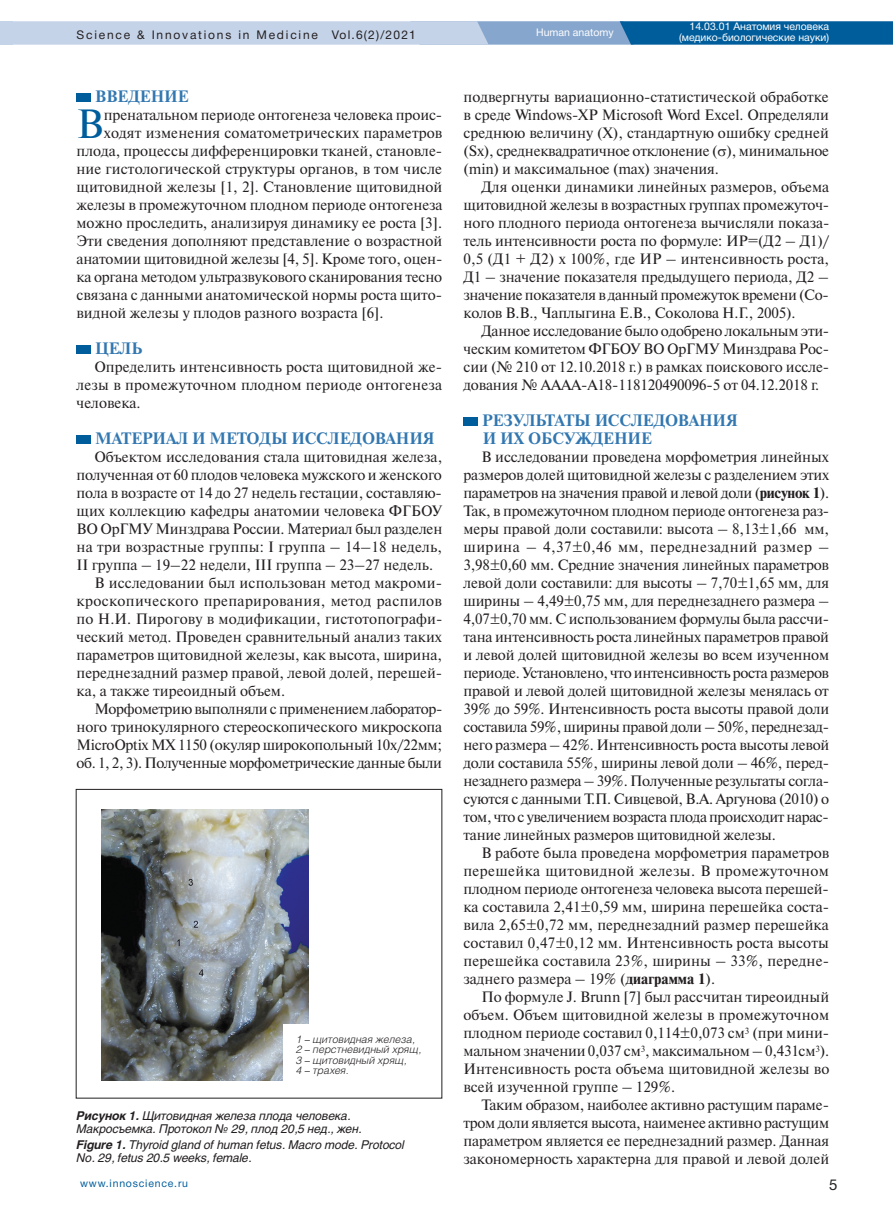
<style>
.page{position:relative;width:893px;height:1225px;background:#fff}
.page>*{position:absolute;margin:0;border:0;box-sizing:border-box;transform-origin:0 0}
.t1{font:40.65px "Newton C";color:#005d9c}
.t2{font:700 16.5px/18px "Newton C";color:#3277b0}
.t3{font:15px/18px "Newton C";color:#231f20;text-align:justify}
.t4{font:15px "Newton C";letter-spacing:-.025em;color:#231f20}
.t5{font:15px "Newton C";letter-spacing:-.02em;color:#231f20}
.t6{font:15px "Newton C";letter-spacing:.025em;color:#231f20}
.t7{font:15px "Helvetica Neue Cyr";color:#231f20}
.t8{font:italic 12px/13.5px "Helios C";letter-spacing:-.01em;color:#231f20}
.t9{font:12px "Helvetica Neue Cyr";letter-spacing:.15em;color:#231f20}
.t10{font:italic 10.5px/10.5px "Helios Light C";color:#231f20}
.t11{font:10.5px/10.5px "Helvetica Neue Cyr";color:#fff;text-align:right}
.t12{font:10.5px "Helvetica Neue Cyr";letter-spacing:.075em;color:#005d9c}
.s1{font-weight:700}
</style>
<div class="page">
<svg style="left:12px;top:21px;width:881px;height:24px;background:#82a9cd"></svg>
<div style="left:0;top:21px;width:12px;height:24px;background:#c5d3e8"></div>
<div style="left:77px;top:94px;width:14px;height:8px;background:#005d9c"></div>
<div style="left:77px;top:346px;width:14px;height:8px;background:#005d9c"></div>
<div style="left:77px;top:436px;width:14px;height:8px;background:#005d9c"></div>
<div style="left:463px;top:418px;width:15px;height:8px;background:#005d9c"></div>
<img style="left:101px;top:809px;width:208px;height:271px">
<div style="left:283px;top:1023px;width:139px;height:62px;background:#fff"></div>
<p class="t9" style="left:77px;top:28px;width:341px">Science &amp; Innovations in Medicine Vol.6(2)/2021</p>
<p class="t11" style="left:536px;top:27px;width:79px">Human anatomy</p>
<p class="t11" style="left:679px;top:21px;width:151px">14.03.01 Анатомия человека (медико-биологические науки)</p>
<p class="t2" style="left:95px;top:87px;width:95px">ВВЕДЕНИЕ</p>
<h1 class="t1" style="left:77px;top:102px;width:29px">В</h1>
<p class="t3" style="left:104px;top:106px;width:340px">пренатальном периоде онтогенеза человека проис-</p>
<p class="t3" style="left:104px;top:124px;width:340px">ходят изменения соматометрических параметров</p>
<p class="t3" style="left:77px;top:142px;width:367px">плода, процессы дифференцировки тканей, становле-</p>
<p class="t3" style="left:77px;top:160px;width:367px">ние гистологической структуры органов, в том числе</p>
<p class="t3" style="left:77px;top:178px;width:367px">щитовидной железы [1, 2]. Становление щитовидной</p>
<p class="t3" style="left:77px;top:196px;width:367px">железы в промежуточном плодном периоде онтогенеза</p>
<p class="t3" style="left:77px;top:214px;width:367px">можно проследить, анализируя динамику ее роста [3].</p>
<p class="t3" style="left:77px;top:232px;width:367px">Эти сведения дополняют представление о возрастной</p>
<p class="t3" style="left:77px;top:250px;width:367px">анатомии щитовидной железы [4, 5]. Кроме того, оцен-</p>
<p class="t3" style="left:77px;top:268px;width:367px">ка органа методом ультразвукового сканирования тесно</p>
<p class="t3" style="left:77px;top:286px;width:367px">связана с данными анатомической нормы роста щито-</p>
<p class="t3" style="left:77px;top:304px;width:309px">видной железы у плодов разного возраста [6].</p>
<p class="t2" style="left:95px;top:339px;width:49px">ЦЕЛЬ</p>
<p class="t3" style="left:77px;top:358px;width:367px;text-indent:18px">Определить интенсивность роста щитовидной же&shy;лезы в промежуточном плодном периоде онтогенеза человека.</p>
<p class="t2" style="left:95px;top:429px;width:341px">МАТЕРИАЛ И МЕТОДЫ ИССЛЕДОВАНИЯ</p>
<p class="t3" style="left:94px;top:448px;width:349px">Объектом исследования стала щитовидная железа,</p>
<p class="t3" style="left:77px;top:466px;width:367px">полученная от 60 плодов человека мужского и женского</p>
<p class="t3" style="left:77px;top:484px;width:367px">пола в возрасте от 14 до 27 недель гестации, составляю-</p>
<p class="t3" style="left:77px;top:502px;width:367px">щих коллекцию кафедры анатомии человека ФГБОУ</p>
<p class="t3" style="left:77px;top:520px;width:367px">ВО ОрГМУ Минздрава России. Материал был разделен</p>
<p class="t3" style="left:77px;top:538px;width:367px">на три возрастные группы: I группа – 14–18 недель,</p>
<p class="t3" style="left:77px;top:556px;width:358px">II группа – 19–22 недели, III группа – 23–27 недель.</p>
<p class="t3" style="left:94px;top:574px;width:349px">В исследовании был использован метод макроми-</p>
<p class="t6" style="left:77px;top:593px;width:367px">кроскопического препарирования, метод распилов</p>
<p class="t3" style="left:77px;top:610px;width:367px">по Н.И. Пирогову в модификации, гистотопографи-</p>
<p class="t3" style="left:77px;top:628px;width:367px">ческий метод. Проведен сравнительный анализ таких</p>
<p class="t3" style="left:77px;top:646px;width:367px">параметров щитовидной железы, как высота, ширина,</p>
<p class="t3" style="left:77px;top:664px;width:367px">переднезадний размер правой, левой долей, перешей-</p>
<p class="t3" style="left:77px;top:682px;width:210px">ка, а также тиреоидный объем.</p>
<p class="t4" style="left:94px;top:701px;width:349px">Морфометрию выполняли с применением лаборатор-</p>
<p class="t3" style="left:77px;top:718px;width:367px">ного тринокулярного стереоскопического микроскопа</p>
<p class="t5" style="left:77px;top:737px;width:367px">MicroOptix MX 1150 (окуляр широкопольный 10х/22мм;</p>
<p class="t4" style="left:77px;top:755px;width:367px">об. 1, 2, 3). Полученные морфометрические данные были</p>
<p class="t10" style="left:296px;top:1033px;width:127px">1 – щитовидная железа,<br>2 – перстневидный хрящ,<br>3 – щитовидный хрящ,<br>4 – трахея.</p>
<p class="t8" style="left:77px;top:1108px;width:287px"><span class="s1">Рисунок 1.</span> Щитовидная железа плода человека.<br>Макросъемка. Протокол № 29, плод 20,5 нед., жен.</p>
<p class="t8" style="left:77px;top:1137px;width:330px"><span class="s1">Figure 1.</span> Thyroid gland of human fetus. Macro mode. Protocol<br>No. 29, fetus 20.5 weeks, female.</p>
<p class="t3" style="left:463px;top:88px;width:367px">подвергнуты вариационно-статистической обработке в среде Windows-XP Microsoft Word Exсel. Определяли среднюю величину (X), стандартную ошибку средней (Sx), среднеквадратичное отклонение ( ), минимальное (min) и максимальное (max) значения.</p>
<p class="t3" style="left:463px;top:178px;width:367px;text-indent:18px">Для оценки динамики линейных размеров, объема щитовидной железы в возрастных группах промежуточ&shy;ного плодного периода онтогенеза вычисляли показа&shy;тель интенсивности роста по формуле: ИР=(Д2 – Д1)/ 0,5 (Д1 + Д2) х 100%, где ИР – интенсивность роста, Д1 – значение показателя предыдущего периода, Д2 – значение показателя в данный промежуток времени (Со&shy;колов В.В., Чаплыгина Е.В., Соколова Н.Г., 2005).</p>
<p class="t3" style="left:463px;top:322px;width:367px;text-indent:18px">Данное исследование было одобрено локальным эти&shy;ческим комитетом ФГБОУ ВО ОрГМУ Минздрава Рос&shy;сии (№ 210 от 12.10.2018 г.) в рамках поискового иссле&shy;дования № АААА-А18-118120490096-5 от 04.12.2018 г.</p>
<p class="t2" style="left:482px;top:411px;width:257px">РЕЗУЛЬТАТЫ ИССЛЕДОВАНИЯ<br>И ИХ ОБСУЖДЕНИЕ</p>
<p class="t3" style="left:463px;top:448px;width:367px;text-indent:18px">В исследовании проведена морфометрия линейных размеров долей щитовидной железы с разделением этих параметров на значения правой и левой доли (<span class="s1">рисунок 1</span>).<br>Так, в промежуточном плодном периоде онтогенеза раз&shy;меры правой доли составили: высота – 8,13±1,66 мм, ширина – 4,37±0,46 мм, переднезадний размер – 3,98±0,60 мм. Средние значения линейных параметров левой доли составили: для высоты – 7,70±1,65 мм, для ширины – 4,49±0,75 мм, для переднезаднего размера – 4,07±0,70 мм. С использованием формулы была рассчи&shy;тана интенсивность роста линейных параметров правой и левой долей щитовидной железы во всем изученном периоде. Установлено, что интенсивность роста размеров правой и левой долей щитовидной железы менялась от 39% до 59%. Интенсивность роста высоты правой доли составила 59%, ширины правой доли – 50%, переднезад&shy;него размера – 42%. Интенсивность роста высоты левой доли составила 55%, ширины левой доли – 46%, перед&shy;незаднего размера – 39%. Полученные результаты согла&shy;суются с данными Т.П. Сивцевой, В.А. Аргунова (2010) о том, что с увеличением возраста плода происходит нарас&shy;тание линейных размеров щитовидной железы.</p>
<p class="t3" style="left:463px;top:844px;width:367px;text-indent:18px">В работе была проведена морфометрия параметров перешейка щитовидной железы. В промежуточном плодном периоде онтогенеза человека высота перешей&shy;ка составила 2,41±0,59 мм, ширина перешейка соста&shy;вила 2,65±0,72 мм, переднезадний размер перешейка составил 0,47±0,12 мм. Интенсивность роста высоты перешейка составила 23%, ширины – 33%, передне&shy;заднего размера – 19% (<span class="s1">диаграмма 1</span>).</p>
<p class="t3" style="left:463px;top:988px;width:367px;text-indent:18px">По формуле J. Brunn [7] был рассчитан тиреоидный объем. Объем щитовидной железы в промежуточном плодном периоде составил 0,114±0,073 см<sup>3</sup> (при мини&shy;мальном значении 0,037 см<sup>3</sup>, максимальном – 0,431см<sup>3</sup>).<br>Интенсивность роста объема щитовидной железы во всей изученной группе – 129%.</p>
<p class="t3" style="left:463px;top:1096px;width:367px;text-indent:18px">Таким образом, наиболее активно растущим параме&shy;тром доли является высота, наименее активно растущим параметром является ее переднезадний размер. Данная закономерность характерна для правой и левой долей</p>
<p class="t12" style="left:80px;top:1177px;width:109px">www.innoscience.ru</p>
<p class="t7" style="left:829px;top:1176px;width:10px">5</p>
</div>
